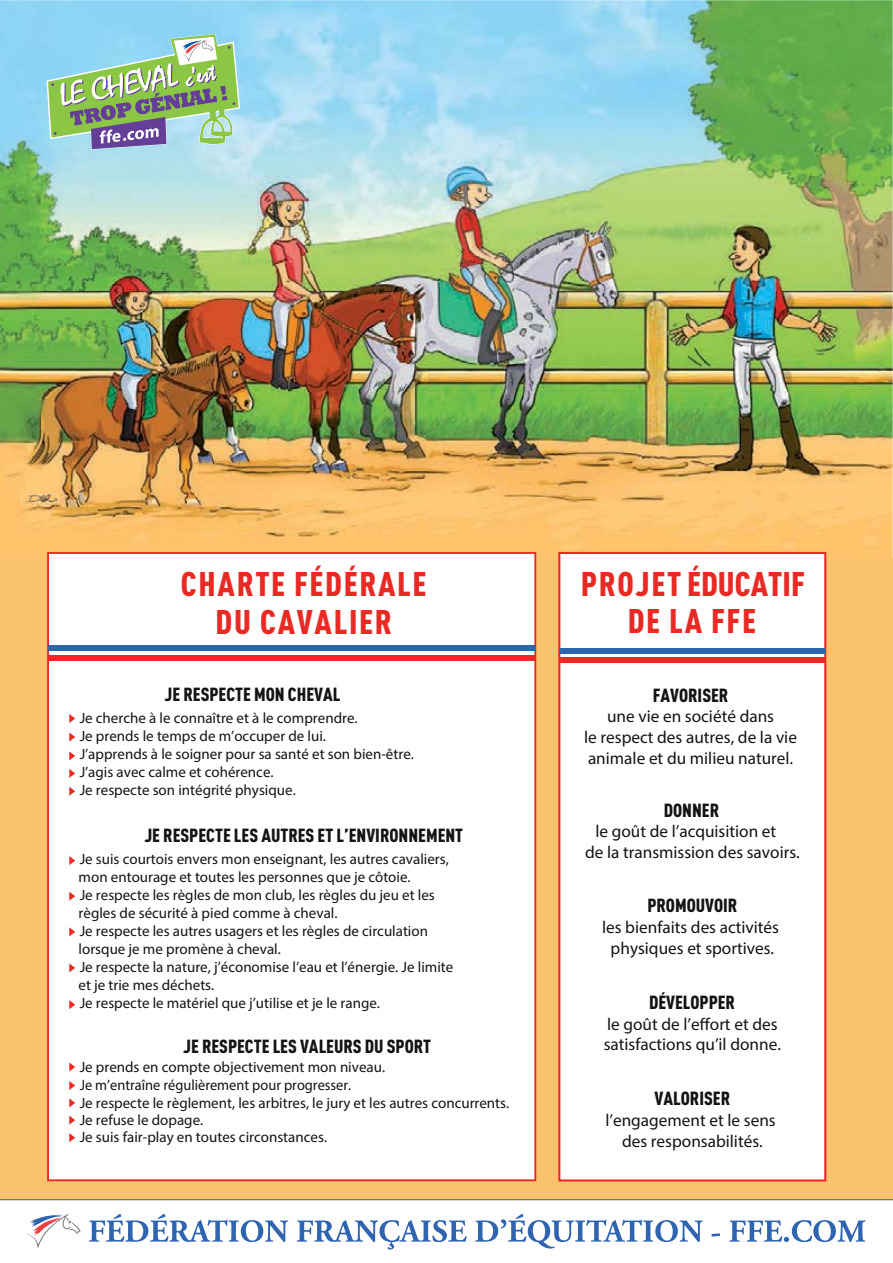
<style>
.page{position:relative;width:893px;height:1263px;background:#fff}
.page>*{position:absolute;margin:0;border:0;box-sizing:border-box;transform-origin:0 0}
.t1{font:900 33.75px/37.3px "DIN Cond";letter-spacing:.05em;color:#e92a24;text-align:center}
.t2{font:900 18.75px "DIN Cond";color:#141414}
.t3{font:17.25px/20.7px "Myriad Pro";color:#141414;text-align:center}
.t4{font:15px/18px "Myriad Pro";color:#141414}
</style>
<div class="page">
<svg style="left:25px;top:1213px;width:55px;height:36px"></svg>
<svg style="left:89px;top:1214px;width:199px;height:28px"></svg>
<svg style="left:297px;top:1220px;width:170px;height:30px"></svg>
<svg style="left:475px;top:1214px;width:228px;height:35px"></svg>
<svg style="left:711px;top:1233px;width:9px;height:4px"></svg>
<svg style="left:729px;top:1220px;width:136px;height:22px"></svg>
<hr style="left:0;top:1199px;width:893px;height:1px;background:#6f767d">
<img style="left:0;top:0;width:893px;height:558px">
<div style="left:0;top:558px;width:893px;height:641px;background:#fbc26d"></div>
<div style="left:558px;top:552px;width:268px;height:630px;background:#fff"></div>
<div style="left:559px;top:658px;width:266px;height:5px;background:#e92a24"></div>
<div style="left:559px;top:648px;width:266px;height:5px;background:#2b65b0"></div>
<div style="left:47px;top:552px;width:489px;height:629px;background:#fff"></div>
<div style="left:48px;top:655px;width:487px;height:6px;background:#e92a24"></div>
<div style="left:48px;top:646px;width:487px;height:5px;background:#2b65b0"></div>
<svg style="left:69px;top:714px;width:6px;height:9px"></svg>
<svg style="left:69px;top:733px;width:6px;height:9px"></svg>
<svg style="left:69px;top:751px;width:6px;height:9px"></svg>
<svg style="left:69px;top:769px;width:6px;height:9px"></svg>
<svg style="left:69px;top:787px;width:6px;height:9px"></svg>
<svg style="left:69px;top:856px;width:6px;height:9px"></svg>
<svg style="left:69px;top:892px;width:6px;height:9px"></svg>
<svg style="left:69px;top:927px;width:6px;height:9px"></svg>
<svg style="left:69px;top:963px;width:6px;height:9px"></svg>
<svg style="left:69px;top:1000px;width:6px;height:9px"></svg>
<svg style="left:69px;top:1062px;width:6px;height:9px"></svg>
<svg style="left:69px;top:1081px;width:6px;height:9px"></svg>
<svg style="left:69px;top:1098px;width:6px;height:9px"></svg>
<svg style="left:69px;top:1116px;width:6px;height:9px"></svg>
<svg style="left:69px;top:1133px;width:6px;height:9px"></svg>
<img style="left:22px;top:494px;width:36px;height:8px">
<svg style="left:47px;top:34px;width:193px;height:115px;background:#9abea6"></svg>
<h1 class="t1" style="left:181px;top:568px;width:247px;line-height:38.2px">CHARTE FÉDÉRALE<br>DU CAVALIER</h1>
<p class="t2" style="left:165px;top:688px;width:177px">JE RESPECTE MON CHEVAL</p>
<p class="t4" style="left:80px;top:710px;width:336px">Je cherche à le connaître et à le comprendre.<br>Je prends le temps de m’occuper de lui.<br>J’apprends à le soigner pour sa santé et son bien-être.<br>J’agis avec calme et cohérence.<br>Je respecte son intégrité physique.</p>
<p class="t2" style="left:144px;top:829px;width:320px">JE RESPECTE LES AUTRES ET L’ENVIRONNEMENT</p>
<p class="t4" style="left:79px;top:851px;width:376px">Je suis courtois envers mon enseignant, les autres cavaliers, mon entourage et toutes les personnes que je côtoie.<br>Je respecte les règles de mon club, les règles du jeu et les règles de sécurité à pied comme à cheval.<br>Je respecte les autres usagers et les règles de circulation lorsque je me promène à cheval.<br>Je respecte la nature, j’économise l’eau et l’énergie. Je limite et je trie mes déchets.<br>Je respecte le matériel que j’utilise et je le range.</p>
<p class="t2" style="left:183px;top:1040px;width:250px">JE RESPECTE LES VALEURS DU SPORT</p>
<p class="t4" style="left:80px;top:1059px;width:431px;line-height:17.5px">Je prends en compte objectivement mon niveau.<br>Je m’entraîne régulièrement pour progresser.<br>Je respecte le règlement, les arbitres, le jury et les autres concurrents.<br>Je refuse le dopage.<br>Je suis fair-play en toutes circonstances.</p>
<h1 class="t1" style="left:581px;top:569px;width:226px">PROJET ÉDUCATIF<br>DE LA FFE</h1>
<p class="t2" style="left:653px;top:688px;width:77px">FAVORISER</p>
<p class="t3" style="left:584px;top:707px;width:214px">une vie en société dans<br>le respect des autres, de la vie animale et du milieu naturel.</p>
<p class="t2" style="left:664px;top:803px;width:57px">DONNER</p>
<p class="t3" style="left:585px;top:822px;width:216px;text-align:left;text-indent:10px">le goût de l’acquisition et<br>de la transmission des savoirs.</p>
<p class="t2" style="left:647px;top:899px;width:92px">PROMOUVOIR</p>
<p class="t3" style="left:602px;top:918px;width:178px">les bienfaits des activités physiques et sportives.</p>
<p class="t2" style="left:649px;top:995px;width:88px">DÉVELOPPER</p>
<p class="t3" style="left:604px;top:1035px;width:179px">satisfactions qu’il donne.</p>
<p class="t3" style="left:607px;top:1015px;width:172px">le goût de l’effort et des</p>
<p class="t2" style="left:655px;top:1092px;width:77px">VALORISER</p>
<p class="t3" style="left:605px;top:1111px;width:172px">l’engagement et le sens des responsabilités.</p>
</div>
